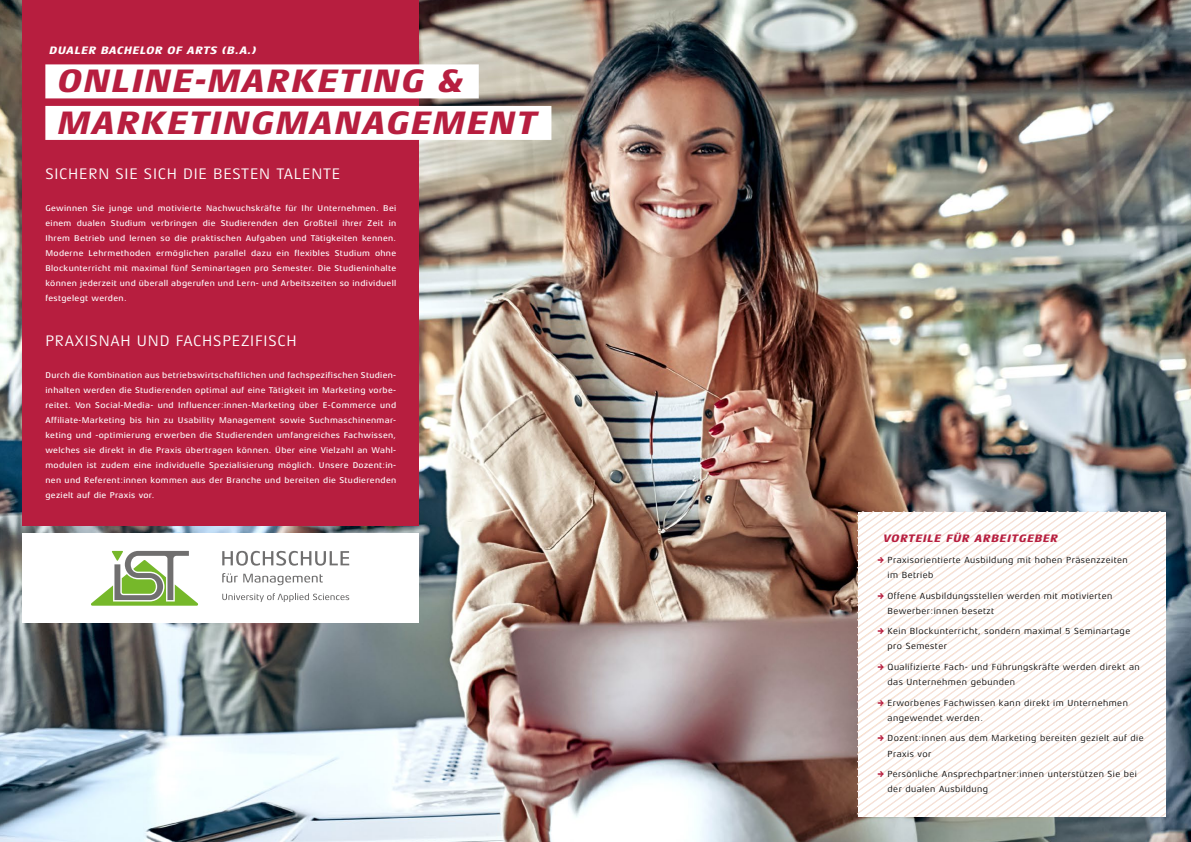
<style>
.page{position:relative;width:1191px;height:842px;background:#fff}
.page>*{position:absolute;margin:0;border:0;box-sizing:border-box;transform-origin:0 0}
.t1{font:italic 800 33px/41.5px "Aeonis LT Pro";letter-spacing:.05em;color:#b71e3f}
.t2{font:15.5px "Aeonis LT Pro";letter-spacing:.05em;color:#fff}
.t3{font:italic 800 11px "Aeonis LT Pro";letter-spacing:.05em;color:#fff}
.t4{font:italic 800 11px "Aeonis LT Pro";letter-spacing:.065em;color:#b71e3f}
.t5{font:9px/15px "Aeonis LT Pro";letter-spacing:.05em;color:#000}
.t6{font:500 8.5px/15px "Aeonis LT Pro";letter-spacing:.04em;color:#fff;text-align:justify}
.s1{font-family:"Work Sans";font-weight:700;color:#b71e3f}
</style>
<div class="page">
<img style="left:0;top:0;width:1191px;height:842px">
<div style="left:23px;top:0;width:396px;height:525px;background:#b71e3f"></div>
<div style="left:23px;top:533px;width:396px;height:90px;background:#fff"></div>
<svg style="left:222px;top:551px;width:127px;height:15px"></svg>
<svg style="left:222px;top:573px;width:101px;height:12px"></svg>
<svg style="left:222px;top:593px;width:127px;height:9px"></svg>
<svg style="left:91px;top:551px;width:107px;height:55px"></svg>
<div style="left:45px;top:64px;width:434px;height:34px;background:#fff"></div>
<div style="left:45px;top:106px;width:506px;height:34px;background:#fff"></div>
<img style="left:602px;top:430px;width:589px;height:412px">
<svg style="left:858px;top:512px;width:307px;height:304px"></svg>
<p class="t3" style="left:50px;top:44px;width:208px">DUALER BACHELOR OF ARTS (B.A.)</p>
<h1 class="t1" style="left:58px;top:61px;width:480px">ONLINE-MARKETING &amp;<br>MARKETINGMANAGEMENT</h1>
<h2 class="t2" style="left:45px;top:166px;width:296px">SICHERN SIE SICH DIE BESTEN TALENTE</h2>
<p class="t6" style="left:45px;top:201px;width:352px">Gewinnen Sie junge und motivierte Nachwuchskräfte für Ihr Unternehmen. Bei einem dualen Studium verbringen die Studierenden den Großteil ihrer Zeit in Ihrem Betrieb und lernen so die praktischen Aufgaben und Tätigkeiten kennen.<br>Moderne Lehrmethoden ermöglichen parallel dazu ein flexibles Studium ohne Blockunterricht mit maximal fünf Seminartagen pro Semester. Die Studieninhalte können jederzeit und überall abgerufen und Lern- und Arbeitszeiten so individuell festgelegt werden.</p>
<h2 class="t2" style="left:45px;top:333px;width:253px">PRAXISNAH UND FACHSPEZIFISCH</h2>
<p class="t6" style="left:45px;top:368px;width:352px">Durch die Kombination aus betriebswirtschaftlichen und fachspezifischen Studien&shy;inhalten werden die Studierenden optimal auf eine Tätigkeit im Marketing vorbe&shy;reitet. Von Social-Media- und Influencer:innen-Marketing über E-Commerce und Affiliate-Marketing bis hin zu Usability Management sowie Suchmaschinenmar&shy;keting und -optimierung erwerben die Studierenden umfangreiches Fachwissen, welches sie direkt in die Praxis übertragen können. Über eine Vielzahl an Wahl&shy;modulen ist zudem eine individuelle Spezialisierung möglich. Unsere Dozent:in&shy;nen und Referent:innen kommen aus der Branche und bereiten die Studierenden gezielt auf die Praxis vor.</p>
<p class="t4" style="left:883px;top:533px;width:176px">VORTEILE FÜR ARBEITGEBER</p>
<p class="t5" style="left:887px;top:553px;width:242px;text-indent:-10px"><span class="s1">→</span> Praxisorientierte Ausbildung mit hohen Präsenzzeiten im Betrieb</p>
<p class="t5" style="left:887px;top:588px;width:226px;text-indent:-10px"><span class="s1">→</span> Offene Ausbildungsstellen werden mit motivierten<br>Bewerber:innen besetzt</p>
<p class="t5" style="left:887px;top:624px;width:244px;text-indent:-10px"><span class="s1">→</span> Kein Blockunterricht, sondern maximal 5 Seminartage pro Semester</p>
<p class="t5" style="left:887px;top:660px;width:254px;text-indent:-10px"><span class="s1">→</span> Qualifizierte Fach- und Führungskräfte werden direkt an das Unternehmen gebunden</p>
<p class="t5" style="left:887px;top:695px;width:242px;text-indent:-10px"><span class="s1">→</span> Erworbenes Fachwissen kann direkt im Unternehmen angewendet werden.</p>
<p class="t5" style="left:887px;top:731px;width:258px;text-indent:-10px"><span class="s1">→</span> Dozent:innen aus dem Marketing bereiten gezielt auf die<br>Praxis vor</p>
<p class="t5" style="left:887px;top:767px;width:251px;text-indent:-10px"><span class="s1">→</span> Persönliche Ansprechpartner:innen unterstützen Sie bei der dualen Ausbildung</p>
</div>
